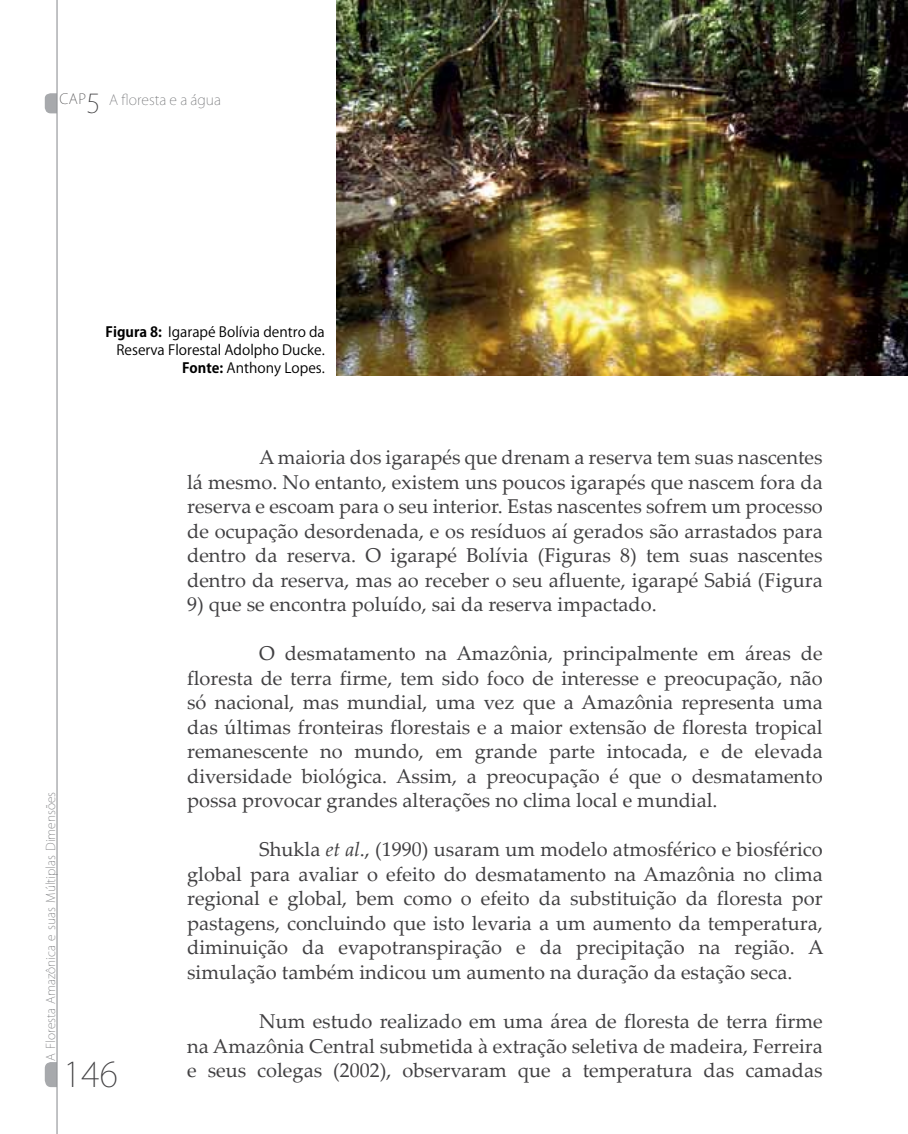
<style>
.page{position:relative;width:908px;height:1134px;background:#fff}
.page>*{position:absolute;margin:0;border:0;box-sizing:border-box;transform-origin:0 0}
.t1{font:200 34px "Koz Go Pro";color:#414042}
.t2{font:20px/24.6px "Palatino Linotype";color:#414042;text-align:justify}
.t3{font:14px/18px "Koz Go Pr 6 N";color:#000;text-align:right}
.t4{font:200 14px "Koz Go Pro";color:#6d6e71}
.t5{font:200 12px "Koz Go Pro";color:#6d6e71}
.s1{color:#414042}
.s2{font-size:26px;color:#414042}
.s3{font-weight:700}
.s4{font-style:italic}
</style>
<div class="page">
<svg style="left:45px;top:93px;width:11px;height:20px"></svg>
<svg style="left:45px;top:1062px;width:11px;height:25px"></svg>
<hr style="left:56px;top:0;width:2px;height:1134px;background:#939598">
<img style="left:336px;top:0;width:571px;height:376px">
<p class="t4" style="left:59px;top:91px;width:163px"><span class="s1">CAP</span><span class="s2">5</span> A floresta e a água</p>
<p class="t3" style="left:106px;top:323px;width:221px"><span class="s3">Figura 8:</span> Igarapé Bolívia dentro da<br>Reserva Florestal Adolpho Ducke.<br><span class="s3">Fonte:</span> Anthony Lopes.</p>
<p class="t5" style="left:43px;top:1061px;width:271px;rotate:-90deg">A Floresta Amazônica e suas Múltiplas Dimensões</p>
<h1 class="t1" style="left:63px;top:1052px;width:56px">146</h1>
<p class="t2" style="left:187px;top:444px;width:636px;text-indent:72px">A maioria dos igarapés que drenam a reserva tem suas nascentes lá mesmo. No entanto, existem uns poucos igarapés que nascem fora da reserva e escoam para o seu interior. Estas nascentes sofrem um processo de ocupação desordenada, e os resíduos aí gerados são arrastados para dentro da reserva. O igarapé Bolívia (Figuras 8) tem suas nascentes dentro da reserva, mas ao receber o seu afluente, igarapé Sabiá (Figura</p>
<p class="t2" style="left:187px;top:591px;width:471px">9) que se encontra poluído, sai da reserva impactado.</p>
<p class="t2" style="left:187px;top:640px;width:636px;text-indent:72px">O desmatamento na Amazônia, principalmente em áreas de floresta de terra firme, tem sido foco de interesse e preocupação, não só nacional, mas mundial, uma vez que a Amazônia representa uma das últimas fronteiras florestais e a maior extensão de floresta tropical remanescente no mundo, em grande parte intocada, e de elevada diversidade biológica. Assim, a preocupação é que o desmatamento possa provocar grandes alterações no clima local e mundial.</p>
<p class="t2" style="left:187px;top:836px;width:638px;text-indent:72px">Shukla <span class="s4">et al</span>., (1990) usaram um modelo atmosférico e biosférico global para avaliar o efeito do desmatamento na Amazônia no clima regional e global, bem como o efeito da substituição da floresta por pastagens, concluindo que isto levaria a um aumento da temperatura, diminuição da evapotranspiração e da precipitação na região. A simulação também indicou um aumento na duração da estação seca.</p>
<p class="t2" style="left:187px;top:1008px;width:637px;text-indent:72px">Num estudo realizado em uma área de floresta de terra firme na Amazônia Central submetida à extração seletiva de madeira, Ferreira e seus colegas (2002), observaram que a temperatura das camadas</p>
</div>
